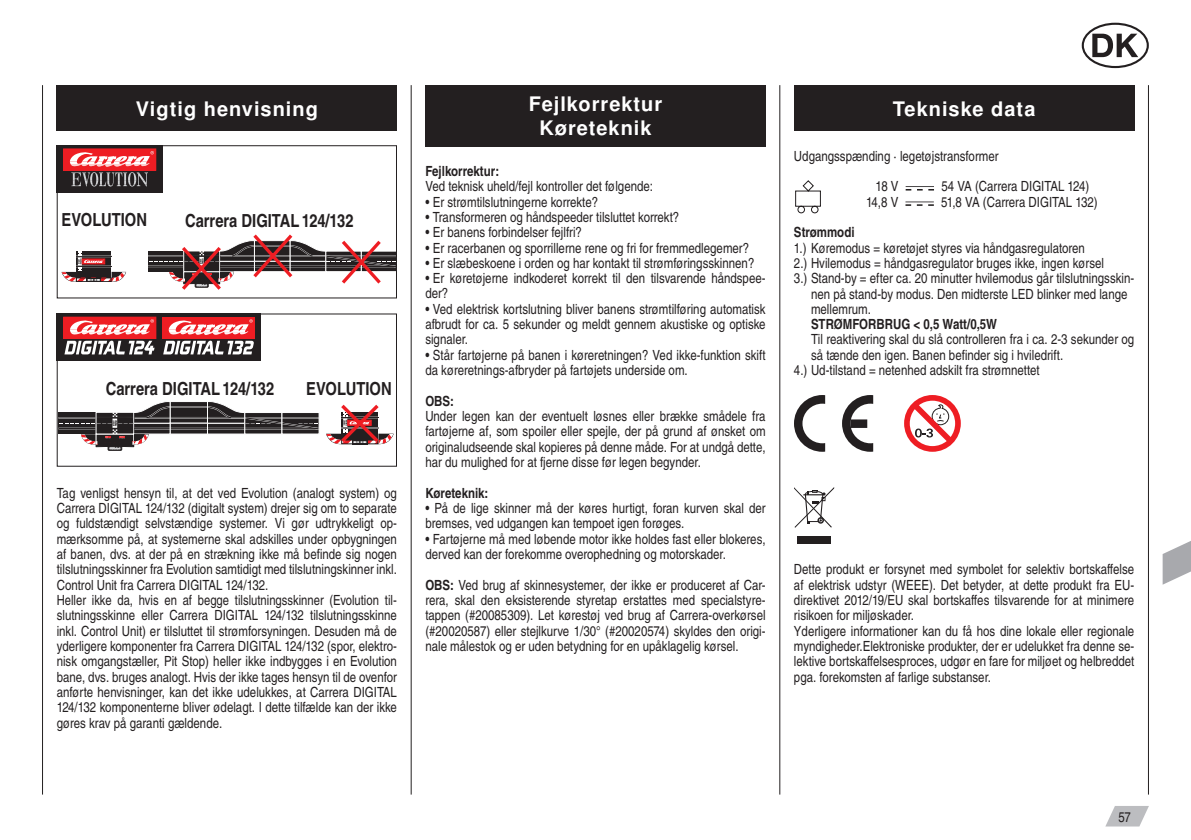
<style>
.page{position:relative;width:1191px;height:840px;background:#fff}
.page>*{position:absolute;margin:0;border:0;box-sizing:border-box;transform-origin:0 0}
.t1{font:700 20px/24px "Nimbus San LOT";letter-spacing:.05em;color:#fff;text-align:center}
.t2{font:18px "Nimbus San LOT Bol Con";color:#231f20}
.t3{font:14px/15.4px "Nimbus San LOT Reg Con";color:#231f20}
.t4{font:14px "Nimbus San LOT Bol Con";color:#231f20}
.s1{font-family:"Nimbus San LOT Bol Con"}
</style>
<div class="page">
<svg style="left:1105px;top:806px;width:44px;height:20px"></svg>
<hr style="left:42px;top:85px;width:1px;height:709px;background:#231f20">
<hr style="left:1148px;top:85px;width:1px;height:709px;background:#231f20">
<hr style="left:411px;top:85px;width:1px;height:709px;background:#231f20">
<hr style="left:779px;top:85px;width:1px;height:709px;background:#231f20">
<svg style="left:1162px;top:541px;width:29px;height:43px"></svg>
<svg style="left:1082px;top:24px;width:65px;height:43px"></svg>
<div style="left:1081px;top:23px;width:67px;height:45px;border:2px solid #231f20;border-radius:50%"></div>
<svg style="left:1092px;top:34px;width:46px;height:23px"></svg>
<div style="left:57px;top:85px;width:340px;height:46px;background:#231f20"></div>
<svg style="left:62px;top:251px;width:64px;height:31px"></svg>
<div style="left:148px;top:251px;width:35px;height:20px;background:#231f20"></div>
<hr style="left:148px;top:265px;width:35px;height:2px;background:#fff">
<hr style="left:148px;top:266px;width:35px;height:1px;background:#231f20">
<hr style="left:148px;top:255px;width:35px;height:2px;background:#fff">
<hr style="left:148px;top:256px;width:35px;height:1px;background:#231f20">
<svg style="left:149px;top:234px;width:246px;height:55px"></svg>
<div style="left:57px;top:145px;width:106px;height:47px;background:#231f20"></div>
<div style="left:64px;top:149px;width:92px;height:21px;background:#ee1d23"></div>
<svg style="left:70px;top:151px;width:84px;height:35px"></svg>
<div style="left:57px;top:145px;width:340px;height:153px;border:1px solid #231f20"></div>
<div style="left:57px;top:313px;width:204px;height:47px;background:#231f20"></div>
<div style="left:64px;top:317px;width:92px;height:21px;border:1px solid #ee1d23"></div>
<svg style="left:64px;top:318px;width:90px;height:36px"></svg>
<svg style="left:326px;top:404px;width:67px;height:41px"></svg>
<svg style="left:170px;top:401px;width:37px;height:22px"></svg>
<hr style="left:170px;top:416px;width:37px;height:2px;background:#fff">
<hr style="left:170px;top:417px;width:37px;height:1px;background:#231f20">
<div style="left:170px;top:401px;width:38px;height:22px;border:1px solid #fff"></div>
<svg style="left:172px;top:425px;width:34px;height:7px"></svg>
<hr style="left:170px;top:427px;width:37px;height:2px;background:#fff">
<hr style="left:170px;top:428px;width:37px;height:1px;background:#231f20">
<div style="left:170px;top:423px;width:38px;height:11px;border:1px solid #fff"></div>
<div style="left:207px;top:423px;width:38px;height:11px;background:#231f20"></div>
<div style="left:245px;top:412px;width:37px;height:22px;background:#231f20"></div>
<div style="left:282px;top:412px;width:37px;height:22px;background:#231f20"></div>
<svg style="left:207px;top:401px;width:110px;height:29px"></svg>
<div style="left:282px;top:412px;width:37px;height:22px;border:1px solid #fff"></div>
<svg style="left:59px;top:401px;width:111px;height:49px"></svg>
<div style="left:162px;top:317px;width:93px;height:21px;border:1px solid #ee1d23"></div>
<svg style="left:163px;top:318px;width:91px;height:36px"></svg>
<div style="left:57px;top:313px;width:340px;height:153px;border:1px solid #231f20"></div>
<div style="left:425px;top:85px;width:340px;height:61px;background:#231f20"></div>
<div style="left:794px;top:85px;width:340px;height:46px;background:#231f20"></div>
<svg style="left:905px;top:186px;width:29px;height:4px"></svg>
<svg style="left:795px;top:180px;width:26px;height:33px"></svg>
<svg style="left:905px;top:201px;width:29px;height:5px"></svg>
<svg style="left:794px;top:395px;width:31px;height:56px"></svg>
<svg style="left:842px;top:395px;width:31px;height:56px"></svg>
<svg style="left:904px;top:395px;width:56px;height:56px"></svg>
<div style="left:797px;top:535px;width:33px;height:8px;background:#231f20"></div>
<svg style="left:794px;top:487px;width:40px;height:40px"></svg>
<h1 class="t1" style="left:136px;top:97px;width:184px">Vigtig henvisning</h1>
<p class="t2" style="left:62px;top:209px;width:87px">EVOLUTION</p>
<p class="t2" style="left:185px;top:209px;width:170px">Carrera DIGITAL124/132</p>
<p class="t2" style="left:106px;top:377px;width:170px">Carrera DIGITAL124/132</p>
<p class="t2" style="left:306px;top:377px;width:87px">EVOLUTION</p>
<p class="t3" style="left:57px;top:485px;width:342px">Tag venligst hensyn til, at det ved Evolution (analogt system) og Carrera DIGITAL 124/132 (digitalt system) drejer sig om to separate og fuldstændigt selvstændige systemer. Vi gør udtrykkeligt op&shy;mærksomme på, at systemerne skal adskilles under opbygningen af banen, dvs. at der på en strækning ikke må befinde sig nogen tilslutningsskinner fra Evolution samtidigt med tilslutningskinner inkl.<br>Control Unit fra Carrera DIGITAL 124/132.<br>Heller ikke da, hvis en af begge tilslutningsskinner (Evolution til&shy;slutningsskinne eller Carrera DIGITAL 124/132 tilslutningsskinne inkl. Control Unit) er tilsluttet til strømforsyningen. Desuden må de yderligere komponenter fra Carrera DIGITAL 124/132 (spor, elektro&shy;nisk omgangstæller, Pit Stop) heller ikke indbygges i en Evolution bane, dvs. bruges analogt. Hvis der ikke tages hensyn til de ovenfor anførte henvisninger, kan det ikke udelukkes, at Carrera DIGITAL 124/132 komponenterne bliver ødelagt. I dette tilfælde kan der ikke gøres krav på garanti gældende.</p>
<h1 class="t1" style="left:528px;top:93px;width:135px">Fejlkorrektur<br>Køreteknik</h1>
<p class="t4" style="left:425px;top:162px;width:75px">Fejlkorrektur:</p>
<p class="t3" style="left:425px;top:179px;width:229px">Ved teknisk uheld/fejl kontroller det følgende:</p>
<p class="t3" style="left:425px;top:194px;width:174px">• Er strømtilslutningerne korrekte?</p>
<p class="t3" style="left:425px;top:209px;width:255px">• Transformeren og håndspeeder tilsluttet korrekt?</p>
<p class="t3" style="left:425px;top:225px;width:158px">• Er banens forbindelser fejlfri?</p>
<p class="t3" style="left:425px;top:240px;width:325px">• Er racerbanen og sporrillerne rene og fri for fremmedlegemer?</p>
<p class="t3" style="left:425px;top:255px;width:330px">• Er slæbeskoene i orden og har kontakt til strømføringsskinnen?</p>
<p class="t3" style="left:425px;top:270px;width:342px">• Er køretøjerne indkoderet korrekt til den tilsvarende håndspee&shy;der?</p>
<p class="t3" style="left:425px;top:301px;width:342px;text-align:justify">• Ved elektrisk kortslutning bliver banens strømtilføring automatisk afbrudt for ca. 5 sekunder og meldt gennem akustiske og optiske signaler.</p>
<p class="t3" style="left:425px;top:347px;width:342px">• Står fartøjerne på banen i køreretningen? Ved ikke-funktion skift da køreretnings-afbryder på fartøjets underside om.</p>
<p class="t4" style="left:425px;top:392px;width:30px">OBS:</p>
<p class="t3" style="left:425px;top:408px;width:342px;text-align:justify">Under legen kan der eventuelt løsnes eller brække smådele fra fartøjerne af, som spoiler eller spejle, der på grund af ønsket om originaludseende skal kopieres på denne måde. For at undgå dette, har du mulighed for at fjerne disse før legen begynder.</p>
<p class="t4" style="left:425px;top:483px;width:65px">Køreteknik:</p>
<p class="t3" style="left:425px;top:500px;width:342px">• På de lige skinner må der køres hurtigt, foran kurven skal der bremses, ved udgangen kan tempoet igen forøges.</p>
<p class="t3" style="left:425px;top:531px;width:342px">• Fartøjerne må med løbende motor ikke holdes fast eller blokeres, derved kan der forekomme overophedning og motorskader.</p>
<p class="t3" style="left:425px;top:577px;width:342px;text-align:justify"><span class="s1">OBS:</span> Ved brug af skinnesystemer, der ikke er produceret af Car&shy;rera, skal den eksisterende styretap erstattes med specialstyre&shy;tappen (#20085309). Let kørestøj ved brug af Carrera-overkørsel (#20020587) eller stejlkurve 1/30° (#20020574) skyldes den origi&shy;nale målestok og er uden betydning for en upåklagelig kørsel.</p>
<h1 class="t1" style="left:892px;top:97px;width:144px">Tekniske data</h1>
<p class="t3" style="left:875px;top:140px;width:124px;line-height:30.6px;text-indent:-82px">Udgangsspænding · legetøjstransformer<br>18 V</p>
<p class="t3" style="left:941px;top:179px;width:149px">54 VA (Carrera DIGITAL 124)</p>
<p class="t3" style="left:866px;top:194px;width:34px">14,8 V</p>
<p class="t3" style="left:941px;top:194px;width:158px">51,8 VA (Carrera DIGITAL 132)</p>
<p class="t4" style="left:794px;top:223px;width:62px">Strømmodi</p>
<p class="t3" style="left:794px;top:240px;width:292px">1.) Køremodus = køretøjet styres via håndgasregulatoren</p>
<p class="t3" style="left:794px;top:255px;width:311px">2.) Hvilemodus = håndgasregulator bruges ikke, ingen kørsel</p>
<p class="t3" style="left:794px;top:271px;width:342px">3.) Stand-by = efter ca. 20 minutter hvilemodus går tilslutningsskin-</p>
<p class="t3" style="left:811px;top:286px;width:318px">nen på stand-by modus. Den midterste LED blinker med lange</p>
<p class="t3" style="left:811px;top:301px;width:61px">mellemrum.</p>
<p class="t4" style="left:811px;top:315px;width:188px">STRØMFORBRUG &lt; 0,5 Watt/0,5W</p>
<p class="t3" style="left:811px;top:332px;width:325px">Til reaktivering skal du slå controlleren fra i ca. 2-3 sekunder og</p>
<p class="t3" style="left:811px;top:347px;width:254px">så tænde den igen. Banen befinder sig i hviledrift.</p>
<p class="t3" style="left:794px;top:362px;width:247px">4.) Ud-tilstand = netenhed adskilt fra strømnettet</p>
<p class="t3" style="left:794px;top:561px;width:342px">Dette produkt er forsynet med symbolet for selektiv bortskaffelse af elektrisk udstyr (WEEE). Det betyder, at dette produkt fra EU&shy;direktivet 2012/19/EU skal bortskaffes tilsvarende for at minimere risikoen for miljøskader.<br>Yderligere informationer kan du få hos dine lokale eller regionale myndigheder.Elektroniske produkter, der er udelukket fra denne se&shy;lektive bortskaffelsesproces, udgør en fare for miljøet og helbreddet pga. forekomsten af farlige substanser.</p>
<p class="t3" style="left:1118px;top:808px;width:14px">57</p>
</div>
